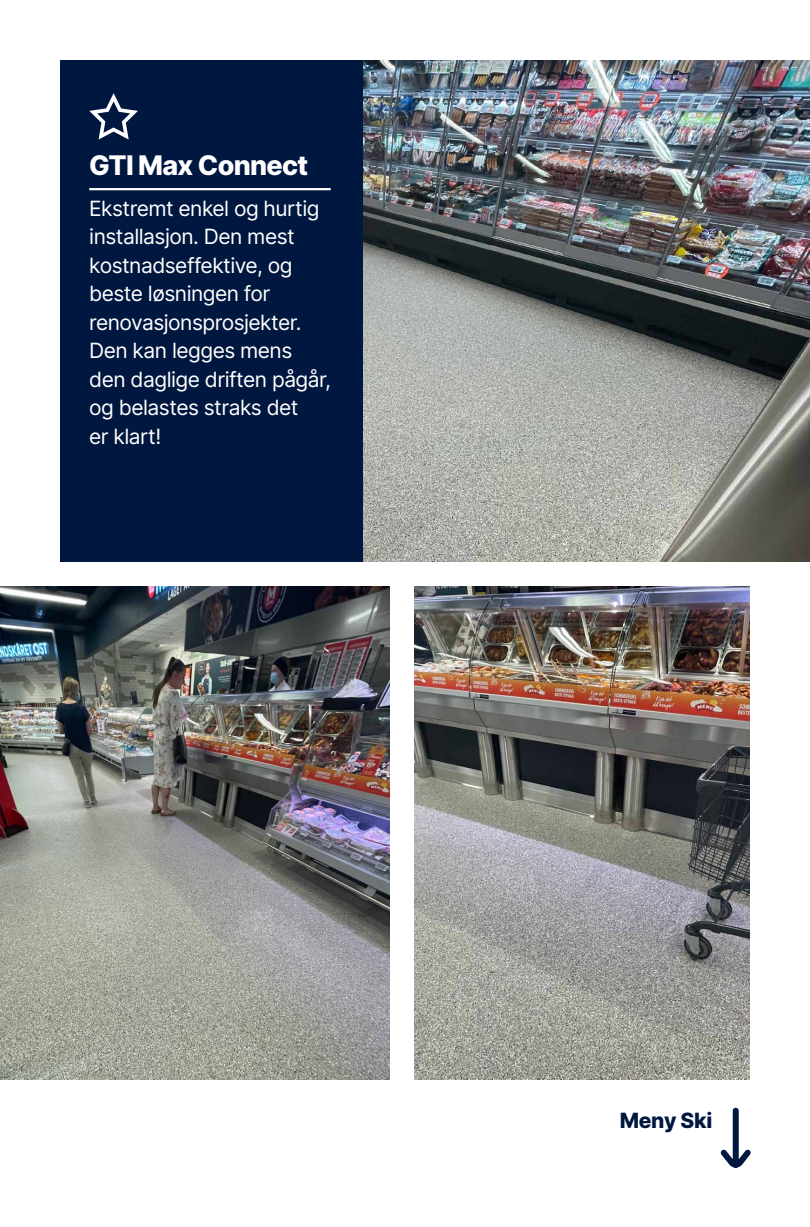
<style>
.page{position:relative;width:810px;height:1227px;background:#fff}
.page>*{position:absolute;margin:0;border:0;box-sizing:border-box;transform-origin:0 0}
.t1{font:800 27px "Inter";letter-spacing:-.025em;color:#fff}
.t2{font:21px/28.5px "Inter";letter-spacing:-.025em;color:#fff}
.t3{font:800 21px "Inter";letter-spacing:-.01em;color:#001740}
</style>
<div class="page">
<img style="left:0;top:586px;width:389px;height:493px">
<img style="left:415px;top:586px;width:335px;height:493px">
<img style="left:362px;top:60px;width:448px;height:501px">
<svg style="left:720px;top:1107px;width:31px;height:61px"></svg>
<div style="left:60px;top:60px;width:302px;height:501px;background:#001740"></div>
<hr style="left:89px;top:188px;width:242px;height:2px;background:#fff">
<svg style="left:89px;top:93px;width:49px;height:46px"></svg>
<p class="t1" style="left:89px;top:146px;width:221px">GTI Max Connect</p>
<p class="t2" style="left:89px;top:193px;width:243px">Ekstremt enkel og hurtig installasjon. Den mest kostnadseffektive, og beste løsningen for renovasjonsprosjekter.<br>Den kan legges mens den daglige driften pågår, og belastes straks det<br>er klart!</p>
<p class="t3" style="left:620px;top:1104px;width:94px">Meny Ski</p>
</div>
